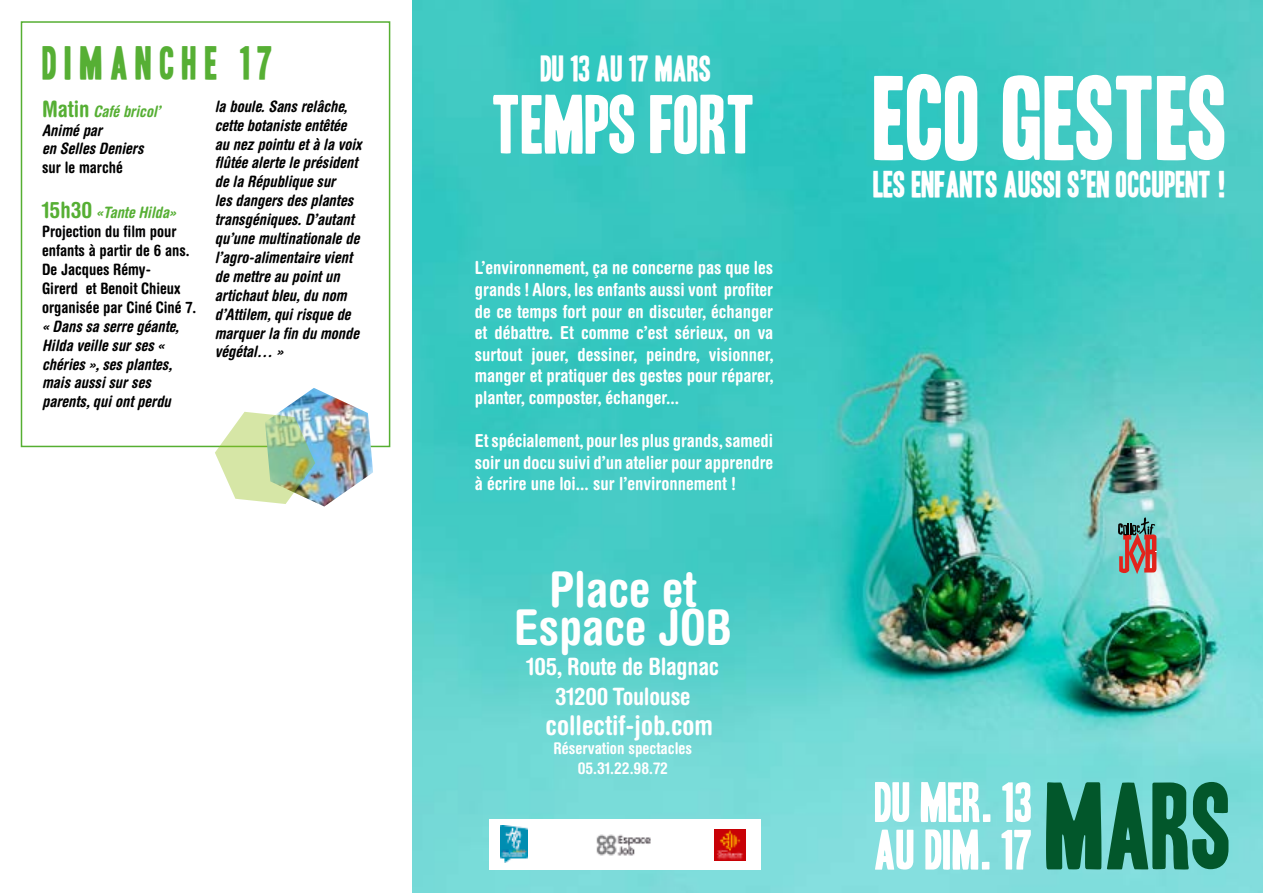
<style>
.page{position:relative;width:1263px;height:893px;background:#fff}
.page>*{position:absolute;margin:0;border:0;box-sizing:border-box;transform-origin:0 0}
.t1{font:103.5px "Headline One HPLHS";color:#fff}
.t2{font:72px "Headline One HPLHS";color:#fff}
.t3{font:700 condensed 49.5px/37.5px "Helvetica Rounded LT Std";color:#fff;text-align:center}
.t4{font:40.5px "Headline One HPLHS";color:#56af34}
.t5{font:32.25px "Headline One HPLHS";color:#fff}
.t6{font:31.5px "Headline One HPLHS";color:#fff}
.t7{font:700 condensed 27px "Helvetica Rounded LT Std";color:#fff}
.t8{font:700 condensed 24px/30px "Helvetica Rounded LT Std";letter-spacing:-.01em;color:#fff;text-align:center}
.t9{font:700 condensed 18px/21.6px "Helvetica Rounded LT Std";color:#fff;text-align:justify}
.t10{font:700 condensed 16.2px/19.5px "Helvetica Rounded LT Std";color:#fff;text-align:center}
.t11{font:italic 700 condensed 15.75px/18.9px "Helvetica Rounded LT Std";color:#000}
.t12{font:700 condensed 15.75px/18.9px "Helvetica Rounded LT Std";color:#000}
.s1{font-style:normal;font-size:22.5px;color:#56af34}
.s2{color:#56af34}
.s3{font-size:22.5px;color:#56af34}
.s4{font-style:italic;color:#56af34}
.s5{color:#020203}
</style>
<div class="page">
<img style="left:412px;top:0;width:851px;height:893px">
<div style="left:490px;top:819px;width:271px;height:50px;background:#fff"></div>
<svg style="left:1118px;top:517px;width:38px;height:57px;background:#957772"></svg>
<img style="left:500px;top:826px;width:28px;height:36px">
<img style="left:715px;top:829px;width:31px;height:32px">
<img style="left:596px;top:834px;width:55px;height:22px">
<div style="left:21px;top:21px;width:369px;height:426px;border:2px solid #56af32"></div>
<img style="left:279px;top:388px;width:94px;height:119px">
<svg style="left:875px;top:829px;width:156px;height:41px"></svg>
<svg style="left:1046px;top:782px;width:182px;height:87px;background:#298162"></svg>
<img style="left:215px;top:412px;width:100px;height:92px">
<svg style="left:875px;top:782px;width:156px;height:40px"></svg>
<h3 class="t4" style="left:42px;top:44px;width:232px">D I M A N C H E 1 7</h3>
<p class="t11" style="left:42px;top:102px;width:120px"><span class="s1">Matin</span> <span class="s2">Café bricol’<br></span>Animé par<br>en Selles Deniers</p>
<p class="t12" style="left:42px;top:158px;width:82px">sur le marché</p>
<p class="t12" style="left:42px;top:203px;width:156px"><span class="s3">15h30</span> <span class="s4">«Tante Hilda»<br></span><span class="s5">Projection du film</span> pour enfants à partir de 6 ans.<br>De Jacques Rémy-<br>Girerd et Benoit Chieux organisée par Ciné Ciné 7.</p>
<p class="t11" style="left:42px;top:317px;width:138px">« Dans sa serre géante,<br>Hilda veille sur ses « chéries », ses plantes, mais aussi sur ses parents, qui ont perdu</p>
<p class="t11" style="left:215px;top:97px;width:148px">la boule. Sans relâche, cette botaniste entêtée au nez pointu et à la voix flûtée alerte le président de la République sur<br>les dangers des plantes transgéniques. D’autant qu’une multinationale de l’agro-alimentaire vient de mettre au point un artichaut bleu, du nom d’Attilem, qui risque de marquer la fin du monde végétal… »</p>
<h3 class="t6" style="left:540px;top:53px;width:172px">DU 13 AU 17 MARS</h3>
<h2 class="t2" style="left:493px;top:90px;width:264px">TEMPS FORT</h2>
<p class="t9" style="left:475px;top:257px;width:300px">L’environnement, ça ne concerne pas que les grands ! Alors, les enfants aussi vont profiter de ce temps fort pour en discuter, échanger et débattre. Et comme c’est sérieux, on va surtout jouer, dessiner, peindre, visionner, manger et pratiquer des gestes pour réparer, planter, composter, échanger...</p>
<p class="t9" style="left:475px;top:430px;width:300px">Et spécialement, pour les plus grands, samedi soir un docu suivi d’un atelier pour apprendre à écrire une loi... sur l’environnement !</p>
<h3 class="t3" style="left:514px;top:570px;width:219px">Place et<br>Espace JOB</h3>
<h3 class="t8" style="left:527px;top:651px;width:194px">105, Route de Blagnac<br>31200 Toulouse</h3>
<h3 class="t7" style="left:546px;top:709px;width:169px">collectif-job.com</h3>
<p class="t10" style="left:554px;top:738px;width:140px">Réservation spectacles<br>05.31.22.98.72</p>
<h1 class="t1" style="left:874px;top:68px;width:356px">ECO GESTES</h1>
<h3 class="t5" style="left:873px;top:169px;width:355px">LES ENFANTS AUSSI S’EN OCCUPENT !</h3>
</div>
